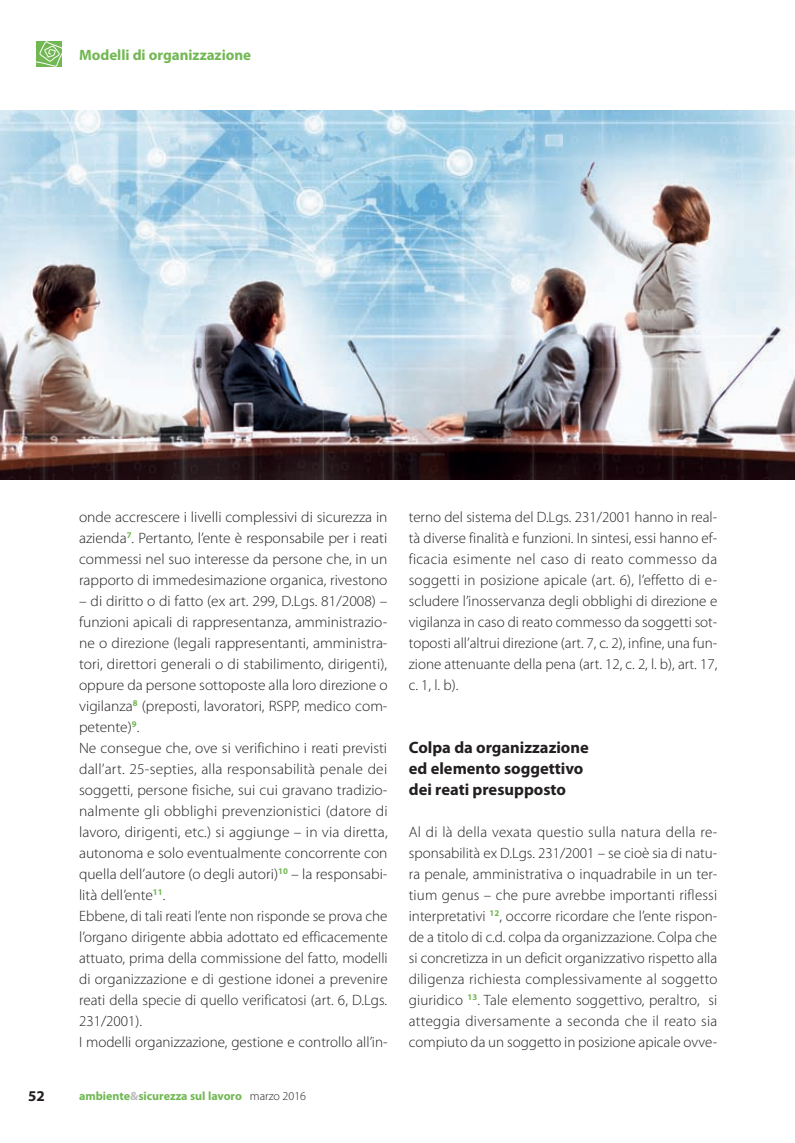
<style>
.page{position:relative;width:795px;height:1143px;background:#fff}
.page>*{position:absolute;margin:0;border:0;box-sizing:border-box;transform-origin:0 0}
.t1{font:700 16.5px/21px "Myriad Pro";color:#231f20}
.t2{font:300 15px/21px "Myriad Pro";color:#231f20;text-align:justify}
.t3{font:700 15px "Myriad Pro";color:#71b853}
.t4{font:700 15px "Myriad Pro";color:#231f20}
.t5{font:700 12px "Myriad Pro";color:#71b853}
.s1{color:#bcbdc0}
.s2{font-weight:300;color:#231f20}
</style>
<div class="page">
<svg style="left:36px;top:41px;width:26px;height:26px"></svg>
<img style="left:0;top:110px;width:794px;height:369px">
<p class="t3" style="left:79px;top:46px;width:174px">Modelli di organizzazione</p>
<p class="t2" style="left:79px;top:506px;width:310px">onde accrescere i livelli complessivi di sicurezza in azienda<sup>7</sup>. Pertanto, l’ente è responsabile per i reati commessi nel suo interesse da persone che, in un rapporto di immedesimazione organica, rivestono</p>
<p class="t2" style="left:79px;top:590px;width:310px;text-align:left">– di diritto o di fatto (ex art. 299, D.Lgs. 81/2008) – funzioni apicali di rappresentanza, amministrazio&shy;ne o direzione (legali rappresentanti, amministra&shy;tori, direttori generali o di stabilimento, dirigenti), oppure da persone sottoposte alla loro direzione o vigilanza<sup>8</sup> (preposti, lavoratori, RSPP, medico com&shy;petente)<sup>9</sup>.<br>Ne consegue che, ove si verifichino i reati previsti dall’art. 25-septies, alla responsabilità penale dei soggetti, persone fisiche, sui cui gravano tradizio&shy;nalmente gli obblighi prevenzionistici (datore di lavoro, dirigenti, etc.) si aggiunge – in via diretta, autonoma e solo eventualmente concorrente con quella dell’autore (o degli autori)<sup>10</sup> – la responsabi&shy;lità dell’ente<sup>11</sup>.<br>Ebbene, di tali reati l’ente non risponde se prova che l’organo dirigente abbia adottato ed efficacemente attuato, prima della commissione del fatto, modelli di organizzazione e di gestione idonei a prevenire reati della specie di quello verificatosi (art. 6, D.Lgs.<br>231/2001).<br>I modelli organizzazione, gestione e controllo all’in-</p>
<p class="t4" style="left:28px;top:1087px;width:18px">52</p>
<p class="t5" style="left:79px;top:1089px;width:228px">ambiente<span class="s1">&amp;</span>sicurezza sul lavoro <span class="s2">marzo 2016</span></p>
<p class="t2" style="left:409px;top:506px;width:310px">terno del sistema del D.Lgs. 231/2001 hanno in real&shy;tà diverse finalità e funzioni. In sintesi, essi hanno ef&shy;ficacia esimente nel caso di reato commesso da soggetti in posizione apicale (art. 6), l’effetto di e&shy;scludere l’inosservanza degli obblighi di direzione e vigilanza in caso di reato commesso da soggetti sot&shy;toposti all’altrui direzione (art. 7, c. 2), infine, una fun&shy;zione attenuante della pena (art. 12, c. 2, l. b), art. 17, c. 1, l. b).</p>
<p class="t1" style="left:409px;top:736px;width:181px">Colpa da organizzazione ed elemento soggettivo dei reati presupposto</p>
<p class="t2" style="left:409px;top:821px;width:310px">Al di là della vexata questio sulla natura della re&shy;sponsabilità ex D.Lgs. 231/2001 – se cioè sia di natu&shy;ra penale, amministrativa o inquadrabile in un ter&shy;tium genus – che pure avrebbe importanti riflessi interpretativi <sup>12</sup>, occorre ricordare che l’ente rispon&shy;de a titolo di c.d. colpa da organizzazione. Colpa che si concretizza in un deficit organizzativo rispetto alla diligenza richiesta complessivamente al soggetto giuridico <sup>13</sup>. Tale elemento soggettivo, peraltro, si atteggia diversamente a seconda che il reato sia compiuto da un soggetto in posizione apicale ovve-</p>
</div>
